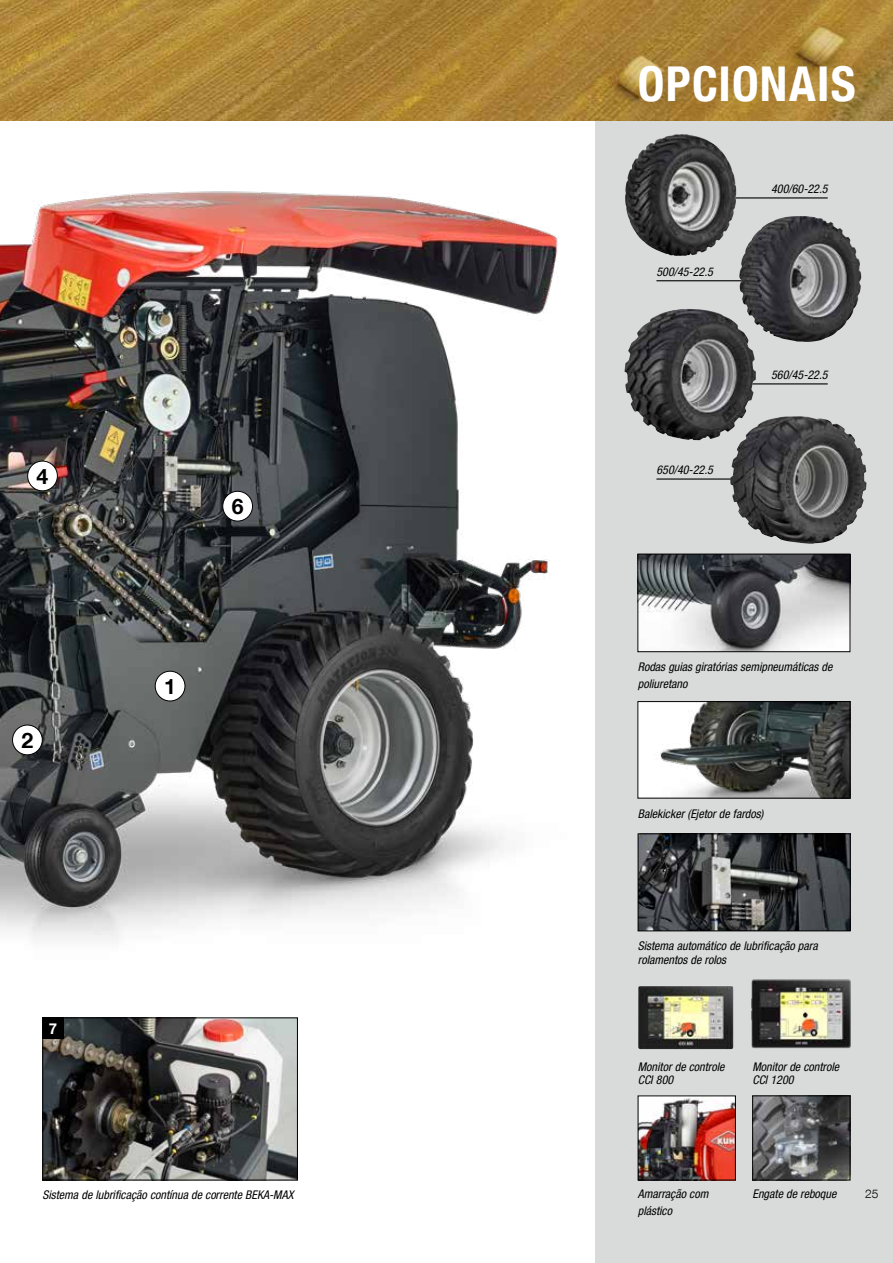
<style>
.page{position:relative;width:893px;height:1263px;background:#fff}
.page>*{position:absolute;margin:0;border:0;box-sizing:border-box;transform-origin:0 0}
.t1{font:700 condensed 48px "Helvetica Neue LT Com";letter-spacing:.025em;color:#fff}
.t2{font:700 21.3px "Helvetica Neue LT Com";color:#000}
.t3{font:700 15px "Helvetica Neue LT Com";color:#fff}
.t4{font:italic condensed 12px/13.5px "Helvetica Neue LT Com";color:#000}
.t5{font:300 12px "Helvetica Neue LT Com";color:#000}
</style>
<div class="page">
<img style="left:0;top:191px;width:559px;height:944px">
<div style="left:595px;top:115px;width:298px;height:1148px;background:#d9dada"></div>
<img style="left:0;top:0;width:893px;height:121px">
<img style="left:45px;top:1020px;width:251px;height:158px">
<div style="left:43px;top:1018px;width:255px;height:162px;border:1px solid #000"></div>
<div style="left:43px;top:1018px;width:21px;height:21px;background:#000"></div>
<div style="left:155px;top:671px;width:30px;height:30px;background:#fff;border-radius:50%"></div>
<div style="left:155px;top:671px;width:30px;height:30px;border:1px solid #000;border-radius:50%"></div>
<div style="left:13px;top:725px;width:29px;height:30px;background:#fff;border-radius:50%"></div>
<div style="left:12px;top:725px;width:31px;height:30px;border:1px solid #000;border-radius:50%"></div>
<div style="left:28px;top:461px;width:29px;height:30px;background:#fff;border-radius:50%"></div>
<div style="left:27px;top:461px;width:31px;height:30px;border:1px solid #000;border-radius:50%"></div>
<div style="left:223px;top:491px;width:30px;height:30px;background:#fff;border-radius:50%"></div>
<div style="left:223px;top:491px;width:30px;height:30px;border:1px solid #000;border-radius:50%"></div>
<hr style="left:730px;top:197px;width:98px;height:1px;background:#000">
<hr style="left:747px;top:383px;width:81px;height:1px;background:#000">
<hr style="left:656px;top:280px;width:87px;height:1px;background:#000">
<hr style="left:656px;top:478px;width:87px;height:2px;background:#000">
<img style="left:625px;top:134px;width:111px;height:122px">
<img style="left:739px;top:216px;width:122px;height:126px">
<img style="left:624px;top:309px;width:132px;height:131px">
<img style="left:730px;top:416px;width:136px;height:128px">
<img style="left:640px;top:703px;width:208px;height:93px">
<div style="left:638px;top:701px;width:212px;height:97px;border:1px solid #000"></div>
<img style="left:640px;top:836px;width:208px;height:93px">
<div style="left:638px;top:834px;width:212px;height:97px;border:1px solid #000"></div>
<img style="left:751px;top:979px;width:100px;height:70px">
<img style="left:640px;top:1098px;width:94px;height:80px">
<div style="left:638px;top:1096px;width:98px;height:84px;border:1px solid #000"></div>
<img style="left:638px;top:986px;width:95px;height:63px">
<img style="left:640px;top:556px;width:208px;height:94px">
<div style="left:638px;top:554px;width:212px;height:98px;border:1px solid #000"></div>
<img style="left:754px;top:1098px;width:94px;height:80px">
<div style="left:752px;top:1096px;width:98px;height:84px;border:1px solid #000"></div>
<h2 class="t2" style="left:37px;top:462px;width:13px">4</h2>
<h2 class="t2" style="left:22px;top:726px;width:13px">2</h2>
<h2 class="t2" style="left:232px;top:493px;width:13px">6</h2>
<h2 class="t2" style="left:164px;top:673px;width:13px">1</h2>
<p class="t3" style="left:49px;top:1019px;width:10px">7</p>
<p class="t4" style="left:43px;top:1188px;width:252px">Sistema de lubrificação contínua de corrente BEKA-MAX</p>
<h1 class="t1" style="left:638px;top:55px;width:219px">OPCIONAIS</h1>
<p class="t4" style="left:656px;top:265px;width:58px">500/45-22.5</p>
<p class="t4" style="left:656px;top:463px;width:58px">650/40-22.5</p>
<p class="t4" style="left:771px;top:182px;width:58px">400/60-22.5</p>
<p class="t4" style="left:771px;top:368px;width:58px">560/45-22.5</p>
<p class="t4" style="left:638px;top:659px;width:196px;line-height:16.5px">Rodas guias giratórias semipneumáticas de poliuretano</p>
<p class="t4" style="left:638px;top:807px;width:127px">Balekicker (Ejetor de fardos)</p>
<p class="t4" style="left:638px;top:939px;width:181px">Sistema automático de lubrificação para rolamentos de rolos</p>
<p class="t4" style="left:638px;top:1059px;width:88px">Monitor de controle<br>CCI 800</p>
<p class="t4" style="left:752px;top:1059px;width:88px">Monitor de controle<br>CCI 1200</p>
<p class="t4" style="left:638px;top:1186px;width:72px;line-height:16.5px">Amarração com plástico</p>
<p class="t4" style="left:752px;top:1187px;width:85px">Engate de reboque</p>
<p class="t5" style="left:865px;top:1186px;width:15px">25</p>
</div>
